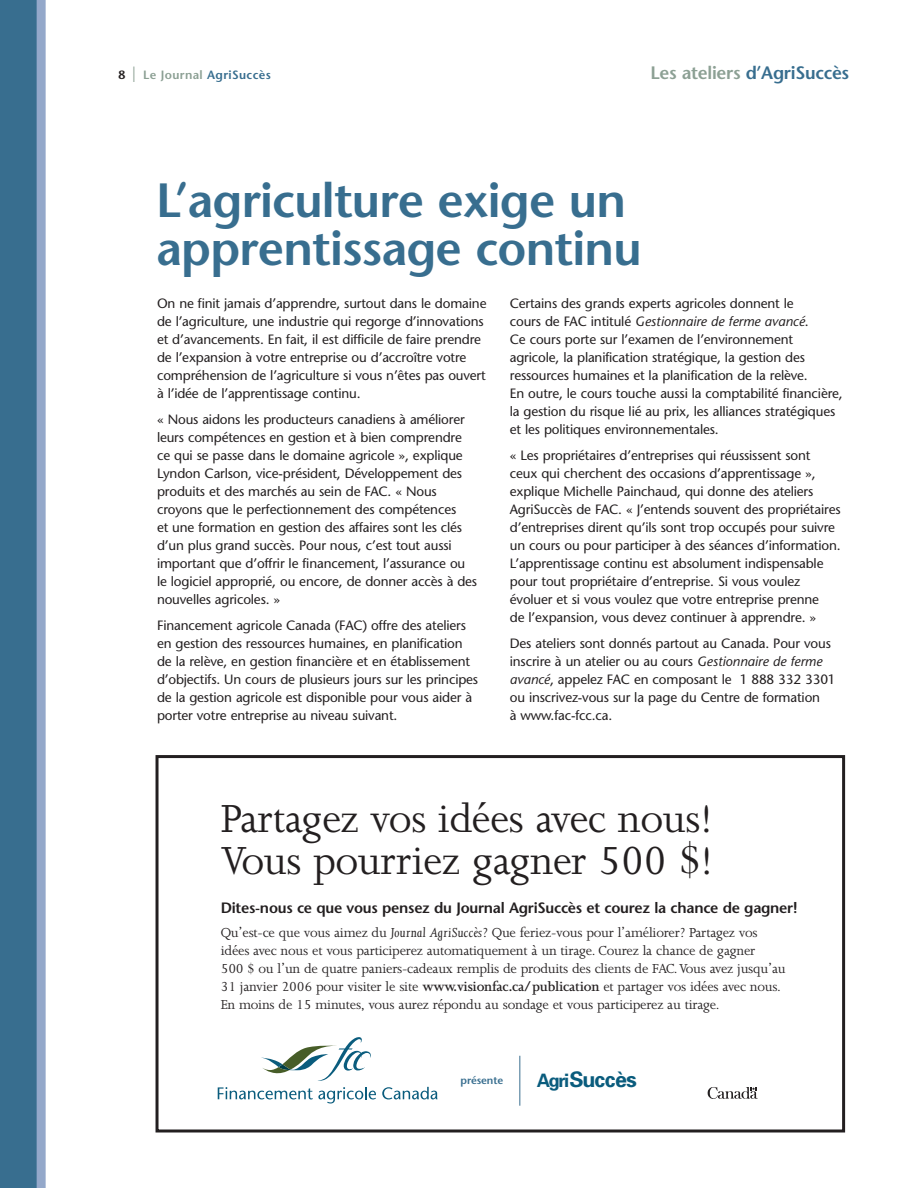
<style>
.page{position:relative;width:918px;height:1188px;background:#fff}
.page>*{position:absolute;margin:0;border:0;box-sizing:border-box;transform-origin:0 0}
.t1{font:600 48px/48px "Stone Sans";letter-spacing:-.015em;color:#386e8f}
.t2{font:45px/42px "Joanna";letter-spacing:-.015em;color:#231f20}
.t3{font:700 21.45px "Univers";letter-spacing:-.04em;color:#231f20}
.t4{font:700 21.45px "Univers";letter-spacing:-.04em;color:#0a5c7d}
.t5{font:600 18px "Stone Sans";letter-spacing:-.015em;color:#386e8f}
.t6{font:15px/18px "Joanna";letter-spacing:-.015em;color:#231f20}
.t7{font:600 15px "Stone Sans";letter-spacing:-.015em;color:#231f20}
.t8{font:13.5px/18px "Stone Sans";letter-spacing:-.01em;color:#231f20}
.t9{font:600 12px "Stone Sans";letter-spacing:.03em;color:#386e8f}
.t10{font:600 10.65px "Stone Sans";letter-spacing:-.01em;color:#386e8f}
.s1{color:#231f20}
.s2{font-size:21px;color:#8ca094}
.s3{color:#8ca094}
.s4{font-style:italic}
.s5{font-family:"Garamond";font-weight:300}
.s6{font-family:"Garamond";font-weight:300;font-size:14.25px}
.s7{font-weight:600}
.s8{font-size:18.45px}
</style>
<div class="page">
<div style="left:0;top:0;width:38px;height:1188px;background:#386e8f"></div>
<div style="left:37px;top:0;width:9px;height:1188px;background:#94a8ca"></div>
<div style="left:156px;top:755px;width:689px;height:378px;border:3px solid #231f20"></div>
<svg style="left:218px;top:1037px;width:158px;height:67px"></svg>
<svg style="left:382px;top:1087px;width:56px;height:12px"></svg>
<hr style="left:519px;top:1056px;width:1px;height:50px;background:#386e8f">
<svg style="left:708px;top:1087px;width:50px;height:12px"></svg>
<p class="t9" style="left:118px;top:70px;width:154px"><span class="s1">8</span> <span class="s2">|</span> <span class="s3">Le Journal</span> AgriSuccès</p>
<h3 class="t5" style="left:651px;top:65px;width:200px"><span class="s3">Les ateliers</span> d’AgriSuccès</h3>
<h1 class="t1" style="left:156px;top:182px;width:487px">L’agriculture exige un apprentissage continu</h1>
<p class="t8" style="left:157px;top:295px;width:331px">On ne finit jamais d’apprendre, surtout dans le domaine de l’agriculture, une industrie qui regorge d’innovations et d’avancements. En fait, il est difficile de faire prendre de l’expansion à votre entreprise ou d’accroître votre compréhension de l’agriculture si vous n’êtes pas ouvert à l’idée de l’apprentissage continu.</p>
<p class="t8" style="left:157px;top:411px;width:322px">« Nous aidons les producteurs canadiens à améliorer leurs compétences en gestion et à bien comprendre ce qui se passe dans le domaine agricole », explique Lyndon Carlson, vice-président, Développement des produits et des marchés au sein de FAC. « Nous croyons que le perfectionnement des compétences<br>et une formation en gestion des affaires sont les clés d’un plus grand succès. Pour nous, c’est tout aussi important que d’offrir le financement, l’assurance ou le logiciel approprié, ou encore, de donner accès à des nouvelles agricoles. »</p>
<p class="t8" style="left:157px;top:617px;width:323px">Financement agricole Canada (FAC) offre des ateliers en gestion des ressources humaines, en planification de la relève, en gestion financière et en établissement d’objectifs. Un cours de plusieurs jours sur les principes de la gestion agricole est disponible pour vous aider à porter votre entreprise au niveau suivant.</p>
<p class="t8" style="left:510px;top:295px;width:334px">Certains des grands experts agricoles donnent le<br>cours de FAC intitulé <span class="s4">Gestionnaire de ferme avancé</span>.<br>Ce cours porte sur l’examen de l’environnement agricole, la planification stratégique, la gestion des ressources humaines et la planification de la relève.<br>En outre, le cours touche aussi la comptabilité financière, la gestion du risque lié au prix, les alliances stratégiques et les politiques environnementales.</p>
<p class="t8" style="left:510px;top:447px;width:332px">« Les propriétaires d’entreprises qui réussissent sont ceux qui cherchent des occasions d’apprentissage », explique Michelle Painchaud, qui donne des ateliers AgriSuccès de FAC. « J’entends souvent des propriétaires d’entreprises dirent qu’ils sont trop occupés pour suivre un cours ou pour participer à des séances d’information.<br>L’apprentissage continu est absolument indispensable pour tout propriétaire d’entreprise. Si vous voulez évoluer et si vous voulez que votre entreprise prenne<br>de l’expansion, vous devez continuer à apprendre. »</p>
<p class="t8" style="left:510px;top:635px;width:327px">Des ateliers sont donnés partout au Canada. Pour vous inscrire à un atelier ou au cours <span class="s4">Gestionnaire de ferme avancé</span>, appelez FAC en composant le 1 888 332 3301 ou inscrivez-vous sur la page du Centre de formation<br>à www.fac-fcc.ca.</p>
<h2 class="t2" style="left:221px;top:801px;width:494px">Partagez vos idées avec nous!<br>Vous pourriez gagner 500 <span class="s5">$</span>!</h2>
<p class="t7" style="left:221px;top:902px;width:578px">Dites-nous ce que vous pensez du Journal AgriSuccès et courez la chance de gagner!</p>
<p class="t6" style="left:221px;top:925px;width:567px">Qu’est-ce que vous aimez du <span class="s4">Journal AgriSuccès</span>? Que feriez-vous pour l’améliorer? Partagez vos idées avec nous et vous participerez automatiquement à un tirage. Courez la chance de gagner<br>500 <span class="s6">$</span> ou l’un de quatre paniers-cadeaux remplis de produits des clients de FAC.Vous avez jusqu’au 31 janvier 2006 pour visiter le site <span class="s7">www.visionfac.ca/publication</span> et partager vos idées avec nous.<br>En moins de 15 minutes, vous aurez répondu au sondage et vous participerez au tirage.</p>
<h3 class="t3" style="left:530px;top:975px;width:102px"><span class="s8">Agri</span>Succès</h3>
<p class="t10" style="left:461px;top:1077px;width:44px">présente</p>
<h3 class="t4" style="left:537px;top:1072px;width:102px"><span class="s8">Agri</span>Succès</h3>
</div>
